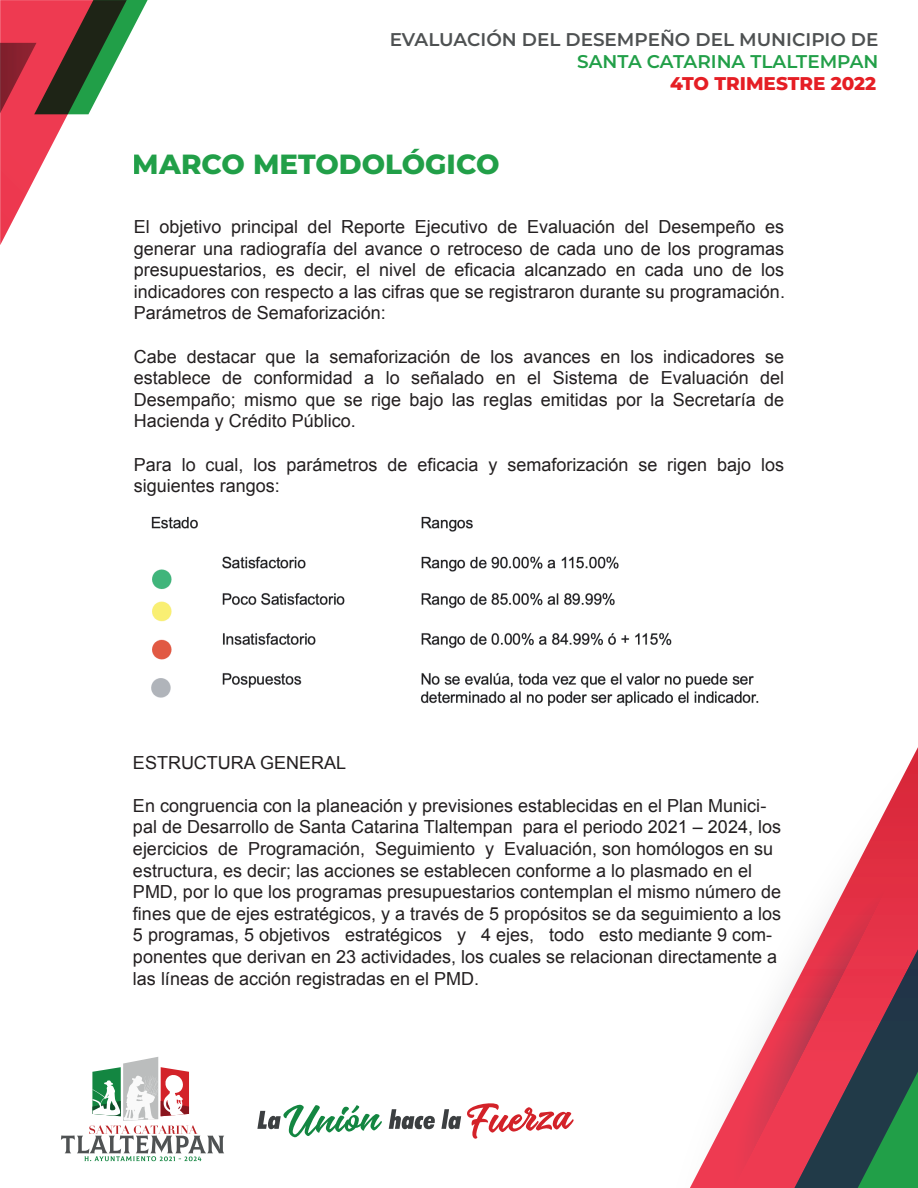
<style>
.page{position:relative;width:918px;height:1188px;background:#fff}
.page>*{position:absolute;margin:0;border:0;box-sizing:border-box;transform-origin:0 0}
.t1{font:800 27.75px "Montserrat";color:#219f48}
.t2{font:600 18.45px "Montserrat";color:#4e5152}
.t3{font:600 18.45px "Montserrat";color:#219f48}
.t4{font:800 18.45px "Montserrat";color:#e51e24}
.t5{font:18px/21.6px "Arial";color:#231f20;text-align:justify}
</style>
<div class="page">
<svg style="left:0;top:0;width:148px;height:245px"></svg>
<svg style="left:690px;top:747px;width:228px;height:441px"></svg>
<svg style="left:61px;top:1057px;width:163px;height:104px"></svg>
<svg style="left:257px;top:1104px;width:125px;height:33px"></svg>
<svg style="left:467px;top:1103px;width:107px;height:36px"></svg>
<svg style="left:389px;top:1109px;width:46px;height:20px"></svg>
<svg style="left:441px;top:1109px;width:20px;height:20px"></svg>
<img style="left:151px;top:516px;width:668px;height:244px">
<p class="t2" style="left:390px;top:26px;width:490px">EVALUACIÓN DEL DESEMPEÑO DEL MUNICIPIO DE</p>
<p class="t3" style="left:577px;top:48px;width:303px">SANTA CATARINA TLALTEMPAN</p>
<p class="t4" style="left:670px;top:70px;width:208px">4TO TRIMESTRE 2022</p>
<h1 class="t1" style="left:133px;top:144px;width:368px">MARCO METODOLÓGICO</h1>
<p class="t5" style="left:134px;top:216px;width:653px">El objetivo principal del Reporte Ejecutivo de Evaluación del Desempeño es generar una radiografía del avance o retroceso de cada uno de los programas presupuestarios, es decir, el nivel de eficacia alcanzado en cada uno de los indicadores con respecto a las cifras que se registraron durante su programación.<br>Parámetros de Semaforización:</p>
<p class="t5" style="left:134px;top:346px;width:652px">Cabe destacar que la semaforización de los avances en los indicadores se establece de conformidad a lo señalado en el Sistema de Evaluación del Desempaño; mismo que se rige bajo las reglas emitidas por la Secretaría de Hacienda y Crédito Público.</p>
<p class="t5" style="left:134px;top:454px;width:652px">Para lo cual, los parámetros de eficacia y semaforización se rigen bajo los siguientes rangos:</p>
<p class="t5" style="left:133px;top:752px;width:215px">ESTRUCTURA GENERAL</p>
<p class="t5" style="left:133px;top:795px;width:650px;text-align:left">En congruencia con la planeación y previsiones establecidas en el Plan Munici&shy;pal de Desarrollo de Santa Catarina Tlaltempan para el periodo 2021 – 2024, los ejercicios de Programación, Seguimiento y Evaluación, son homólogos en su estructura, es decir; las acciones se establecen conforme a lo plasmado en el PMD, por lo que los programas presupuestarios contemplan el mismo número de fines que de ejes estratégicos, y a través de 5 propósitos se da seguimiento a los 5 programas, 5 objetivos estratégicos y 4 ejes, todo esto mediante 9 com&shy;ponentes que derivan en 23 actividades, los cuales se relacionan directamente a las líneas de acción registradas en el PMD.</p>
</div>
